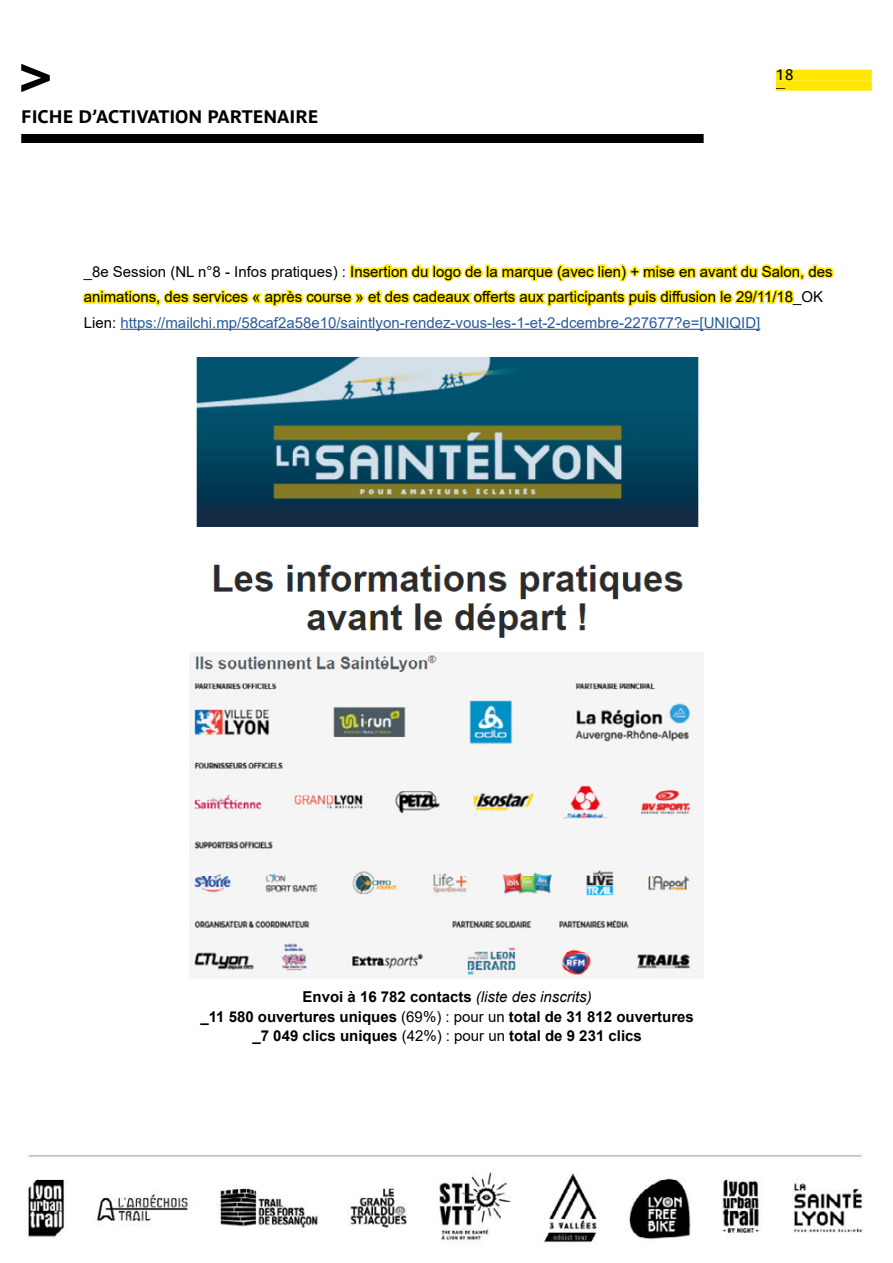
<style>
.page{position:relative;width:893px;height:1263px;background:#fff}
.page>*{position:absolute;margin:0;border:0;box-sizing:border-box;transform-origin:0 0}
.t1{font:700 18px "Parisine Pro";color:#000}
.t2{font:15px/25.5px "Arial";color:#000}
.t3{font:700 15px/19.5px "Arial";color:#000;text-align:center}
.t4{font:15px "Parisine Pro";color:#000}
.t5{font:9px "Parisine Pro";color:#000}
.s1{color:#275b9b}
.s2{font-weight:400;font-style:italic}
.s3{font-weight:400}
</style>
<div class="page">
<div style="left:776px;top:70px;width:96px;height:10px;background:#ffe700"></div>
<div style="left:776px;top:80px;width:96px;height:11px;background:#ffe700"></div>
<div style="left:21px;top:134px;width:683px;height:9px;background:#000"></div>
<svg style="left:21px;top:64px;width:29px;height:28px"></svg>
<img style="left:27px;top:1155px;width:836px;height:88px">
<img style="left:196px;top:357px;width:503px;height:281px">
<img style="left:189px;top:652px;width:505px;height:326px">
<hr style="left:120px;top:329px;width:640px;height:1px;background:#275b9b">
<svg style="left:82px;top:263px;width:752px;height:44px"></svg>
<p class="t1" style="left:21px;top:103px;width:299px">FICHE D’ACTIVATION PARTENAIRE</p>
<p class="t4" style="left:776px;top:64px;width:19px">18</p>
<p class="t5" style="left:776px;top:81px;width:11px">—</p>
<p class="t2" style="left:84px;top:259px;width:750px">_8e Session (NL n°8 - Infos pratiques) : Insertion du logo de la marque (avec lien) + mise en avant du Salon, des animations, des services « après course » et des cadeaux offerts aux participants puis diffusion le 29/11/18_OK<br>Lien: <span class="s1">https://mailchi.mp/58caf2a58e10/saintlyon-rendez-vous-les-1-et-2-dcembre-227677?e=[UNIQID]</span></p>
<p class="t3" style="left:200px;top:987px;width:495px">Envoi à 16 782 contacts <span class="s2">(liste des inscrits)<br></span>_11 580 ouvertures uniques <span class="s3">(69%) : pour un</span> total de 31 812 ouvertures _7 049 clics uniques <span class="s3">(42%) : pour un</span> total de 9 231 clics</p>
</div>
